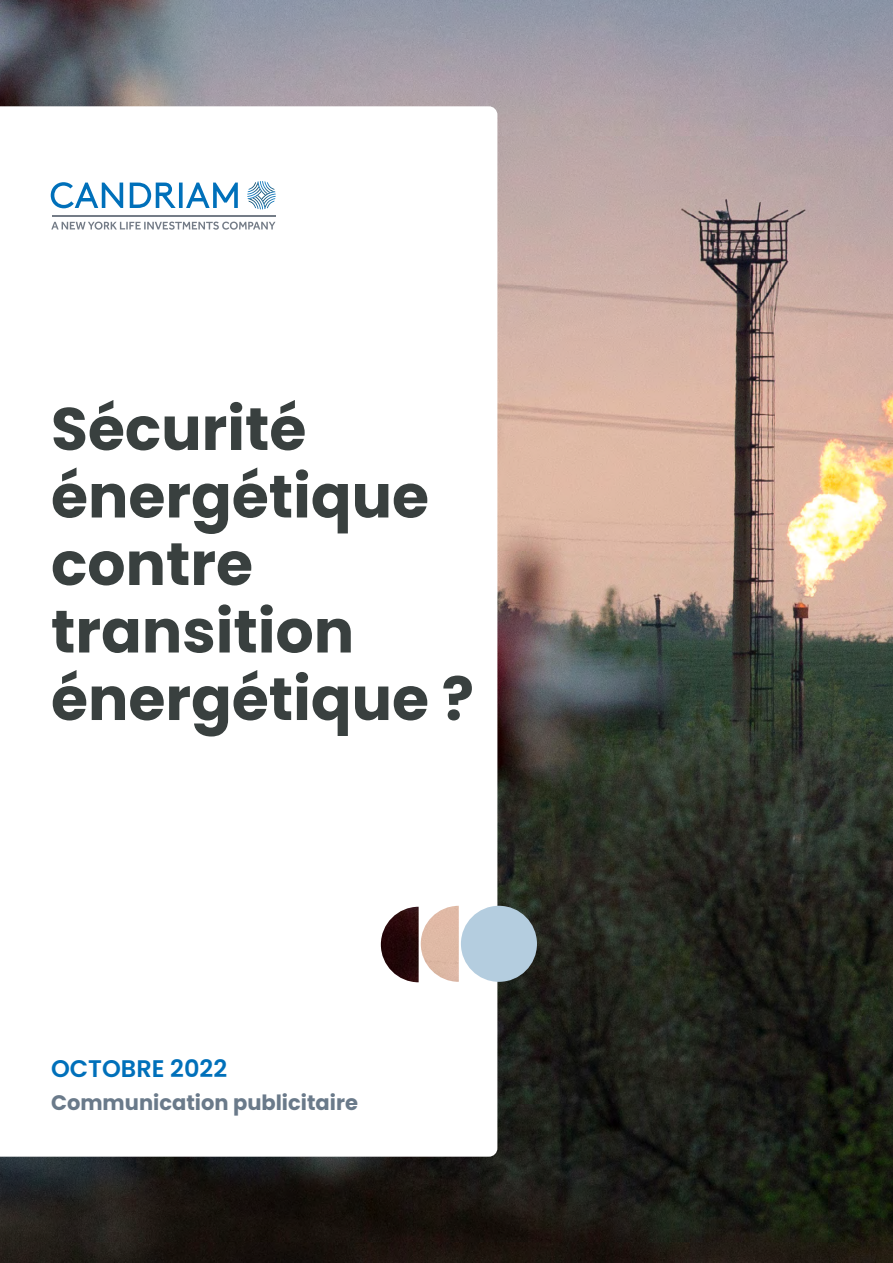
<style>
.page{position:relative;width:893px;height:1263px;background:#fff}
.page>*{position:absolute;margin:0;border:0;box-sizing:border-box;transform-origin:0 0}
.t1{font:700 60px/67.5px "Poppins";color:#39403f}
.t2{font:600 24px "Poppins";color:#0070ba}
.t3{font:700 21px "Poppins";color:#6a7a8a}
</style>
<div class="page">
<img style="left:0;top:0;width:893px;height:1263px">
<svg style="left:0;top:106px;width:497px;height:1051px"></svg>
<img style="left:421px;top:906px;width:38px;height:76px">
<img style="left:381px;top:907px;width:38px;height:75px">
<div style="left:461px;top:906px;width:76px;height:76px;background:#b4cddf;border-radius:50%"></div>
<svg style="left:247px;top:181px;width:29px;height:28px"></svg>
<svg style="left:51px;top:222px;width:224px;height:8px"></svg>
<hr style="left:52px;top:215px;width:224px;height:1px;background:#747c87">
<svg style="left:51px;top:182px;width:187px;height:26px"></svg>
<p class="t1" style="left:51px;top:395px;width:424px">Sécurité énergétique contre transition énergétique ?</p>
<p class="t2" style="left:51px;top:1055px;width:178px">OCTOBRE 2022</p>
<p class="t3" style="left:51px;top:1090px;width:308px">Communication publicitaire</p>
</div>
